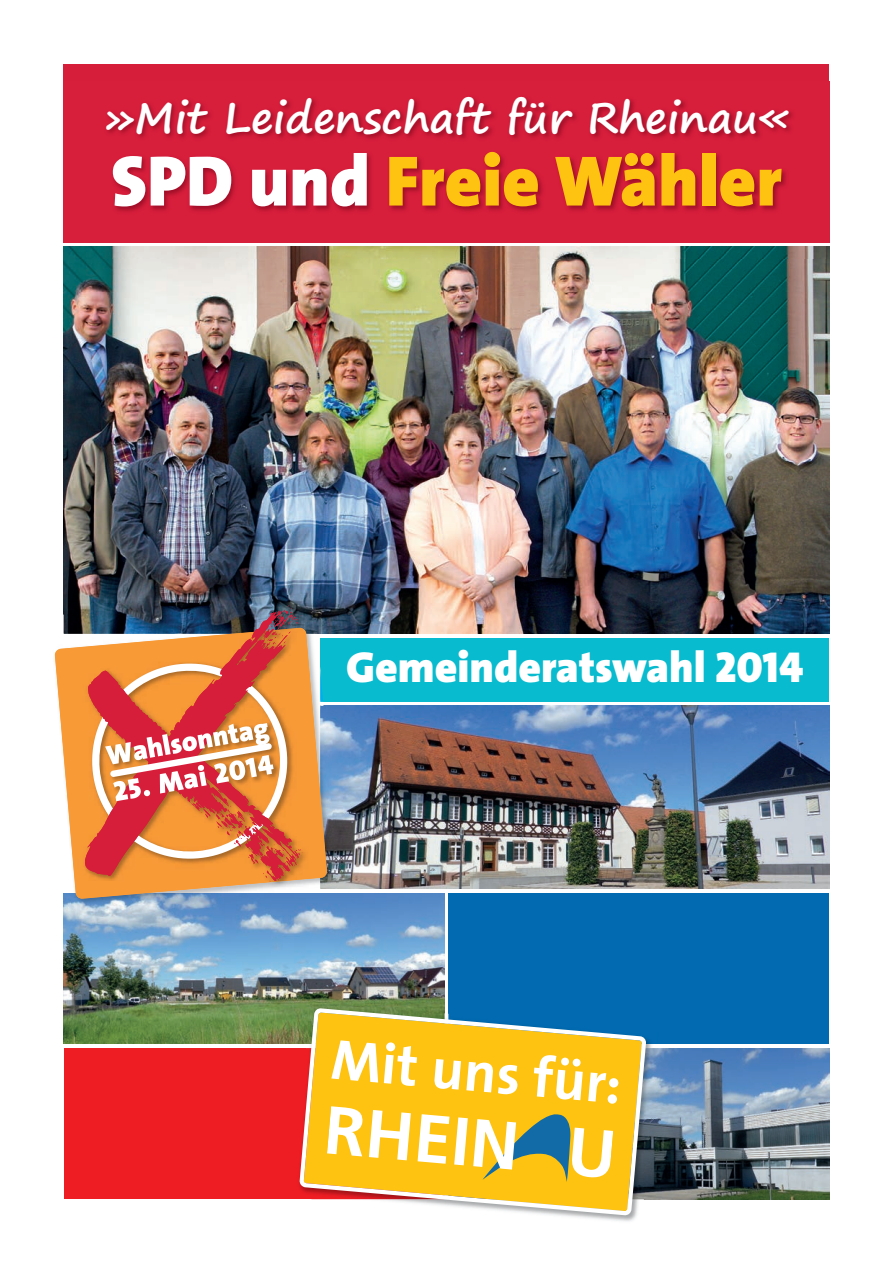
<style>
.page{position:relative;width:893px;height:1263px;background:#fff}
.page>*{position:absolute;margin:0;border:0;box-sizing:border-box;transform-origin:0 0}
.t1{font:900 72px "The Sans";color:#fec210}
.t2{font:700 57.45px "The Sans";color:#fff}
.t3{font:900 43.5px "The Sans Plain";color:#fff}
.t4{font:700 42.6px "Segoe Print";color:#fff}
.s1{color:#fff}
.s2{font-family:"The Sans Caps"}
</style>
<div class="page">
<div style="left:64px;top:64px;width:765px;height:178px;background:#d61e3b"></div>
<div style="left:320px;top:638px;width:509px;height:64px;background:#08bbce"></div>
<img style="left:64px;top:259px;width:765px;height:375px">
<img style="left:63px;top:82px;width:767px;height:177px">
<img style="left:64px;top:82px;width:765px;height:160px">
<img style="left:64px;top:247px;width:765px;height:12px">
<img style="left:337px;top:706px;width:492px;height:183px">
<img style="left:64px;top:893px;width:380px;height:151px">
<div style="left:64px;top:1048px;width:380px;height:151px;background:#ee1d23"></div>
<img style="left:657px;top:1048px;width:172px;height:151px">
<div style="left:449px;top:893px;width:380px;height:151px;background:#016ab0"></div>
<img style="left:556px;top:1044px;width:101px;height:178px">
<img style="left:307px;top:1002px;width:137px;height:6px">
<img style="left:646px;top:1048px;width:11px;height:151px">
<svg style="left:299px;top:1008px;width:347px;height:207px"></svg>
<svg style="left:314px;top:622px;width:3px;height:6px"></svg>
<img style="left:337px;top:706px;width:2px;height:182px">
<img style="left:70px;top:899px;width:3px;height:12px">
<img style="left:64px;top:593px;width:249px;height:35px">
<img style="left:75px;top:893px;width:262px;height:26px">
<img style="left:305px;top:622px;width:9px;height:6px">
<img style="left:327px;top:706px;width:10px;height:183px">
<img style="left:73px;top:899px;width:204px;height:12px">
<img style="left:55px;top:628px;width:272px;height:271px">
<svg style="left:85px;top:605px;width:220px;height:277px;background:#d57d57"></svg>
<p class="t4" style="left:104px;top:93px;width:687px">»Mit Leidenschaft für Rheinau«</p>
<h1 class="t1" style="left:111px;top:120px;width:672px"><span class="s1">SPD und</span> Freie Wähler</h1>
<p class="t3" style="left:346px;top:631px;width:459px">Gemeinderatswahl <span class="s2">2014</span></p>
<h2 class="t2" style="left:333px;top:1036px;width:293px;rotate:5deg">Mit uns für:</h2>
</div>
